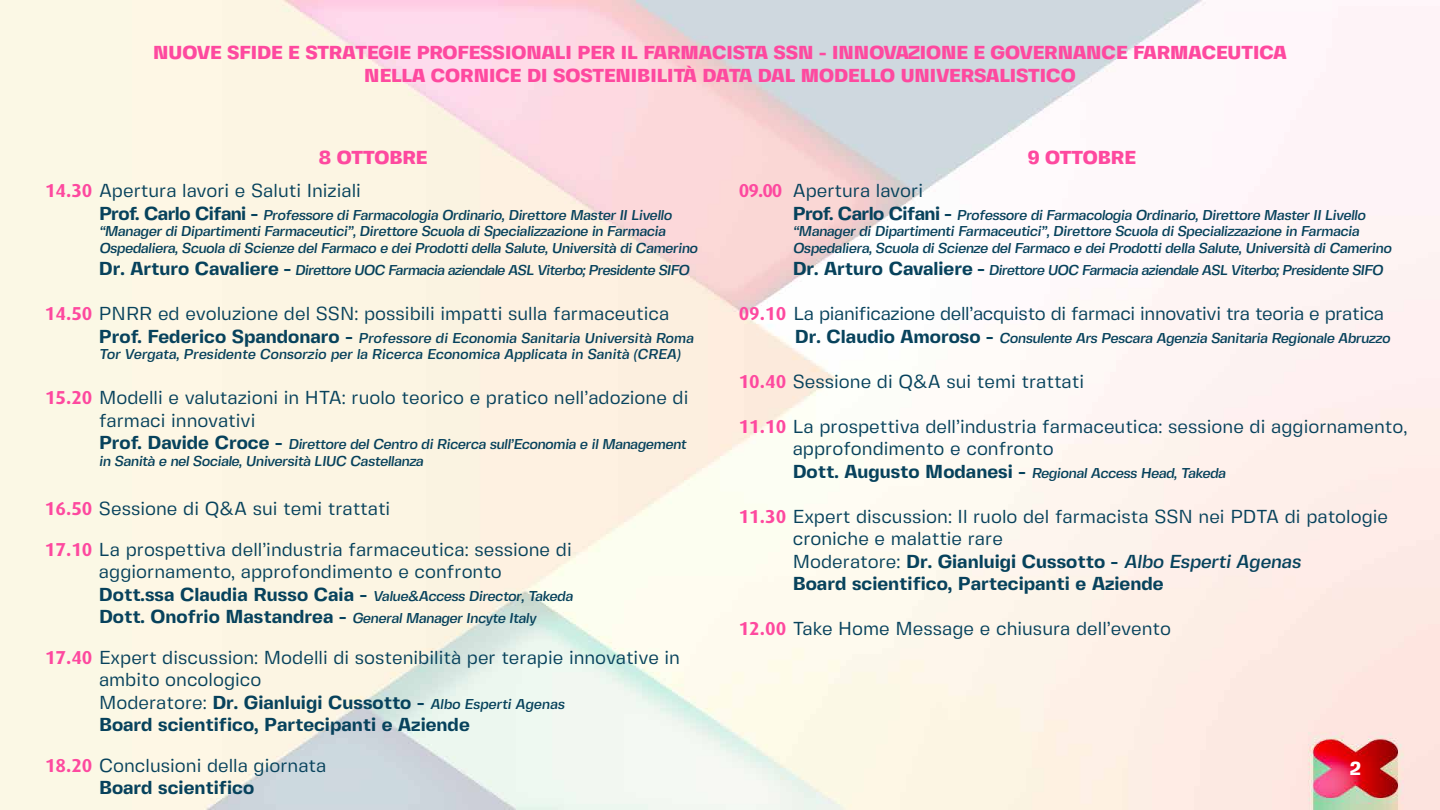
<style>
.page{position:relative;width:1440px;height:810px;background:#fff}
.page>*{position:absolute;margin:0;border:0;box-sizing:border-box;transform-origin:0 0}
.t1{font:18.75px/22.5px "Fivo Sans Modern";color:#07425c}
.t2{font:800 18.75px/22.5px "Fivo Sans Modern";color:#fe499f;text-align:center}
.t3{font:18.75px "Fivo Sans Modern";letter-spacing:-.02em;color:#07425c}
.t4{font:800 18.75px "Fivo Sans Modern";color:#fff}
.t5{font:italic 500 14.25px/16.5px "Fivo Sans Modern";letter-spacing:-.03em;color:#07425c}
.t6{font:italic 500 14.25px "Fivo Sans Modern";letter-spacing:-.05em;color:#07425c}
.t7{font:italic 500 14.25px/16.5px "Fivo Sans Modern";letter-spacing:-.01em;color:#07425c}
.s1{font-weight:800;color:#fe499f}
.s2{font-family:"Dax";font-weight:700;color:#fe499f}
.s3{font-weight:700;font-style:normal;font-size:18.75px}
.s4{font-weight:700}
.s5{font-weight:500;font-style:italic;font-size:14.25px}
.s6{font-weight:500;font-style:italic}
</style>
<div class="page">
<img style="left:0;top:0;width:1440px;height:810px">
<p class="t2" style="left:153px;top:41px;width:1135px">NUOVE SFIDE E STRATEGIE PROFESSIONALI PER IL FARMACISTA SSN - INNOVAZIONE E GOVERNANCE FARMACEUTICA<br>NELLA CORNICE DI SOSTENIBILITÀ DATA DAL MODELLO UNIVERSALISTICO</p>
<p class="t1" style="left:45px;top:141px;width:384px;line-height:33px;text-indent:274px"><span class="s1">8 OTTOBRE<br></span><span class="s2">14.30</span> Apertura lavori e Saluti Iniziali</p>
<p class="t5" style="left:99px;top:206px;width:600px"><span class="s3">Prof. Carlo Cifani -</span> Professore di Farmacologia Ordinario, Direttore Master II Livello “Manager di Dipartimenti Farmaceutici”, Direttore Scuola di Specializzazione in Farmacia<br>Ospedaliera, Scuola di Scienze del Farmaco e dei Prodotti della Salute, Università di Camerino</p>
<p class="t6" style="left:99px;top:261px;width:592px"><span class="s3">Dr. Arturo Cavaliere -</span> Direttore UOC Farmacia aziendale ASL Viterbo; Presidente SIFO</p>
<p class="t1" style="left:45px;top:302px;width:626px"><span class="s2">14.50</span> PNRR ed evoluzione del SSN: possibili impatti sulla farmaceutica</p>
<p class="t7" style="left:99px;top:329px;width:596px"><span class="s3">Prof. Federico Spandonaro -</span> Professore di Economia Sanitaria Università Roma<br>Tor Vergata, Presidente Consorzio per la Ricerca Economica Applicata in Sanità (CREA)</p>
<p class="t1" style="left:99px;top:386px;width:591px;text-indent:-54px"><span class="s2">15.20</span> Modelli e valutazioni in HTA: ruolo teorico e pratico nell’adozione di farmaci innovativi</p>
<p class="t5" style="left:99px;top:436px;width:589px"><span class="s3">Prof. Davide Croce -</span> Direttore del Centro di Ricerca sull’Economia e il Management in Sanità e nel Sociale, Università LIUC Castellanza</p>
<p class="t1" style="left:45px;top:488px;width:528px;line-height:40.5px"><span class="s2">16.50</span> Sessione di Q&amp;A sui temi trattati<br><span class="s2">17.10</span> La prospettiva dell’industria farmaceutica: sessione di</p>
<p class="t1" style="left:99px;top:560px;width:404px">aggiornamento, approfondimento e confronto</p>
<p class="t5" style="left:99px;top:584px;width:475px;line-height:22.5px"><span class="s3">Dott.ssa Claudia Russo Caia -</span> Value&amp;Access Director, Takeda<br><span class="s3">Dott. Onofrio Mastandrea -</span> General Manager Incyte Italy</p>
<p class="t1" style="left:99px;top:646px;width:583px;text-indent:-54px"><span class="s2">17.40</span> Expert discussion: Modelli di sostenibilità per terapie innovative in ambito oncologico<br>Moderatore: <span class="s4">Dr. Gianluigi Cussotto -</span> <span class="s5">Albo Esperti Agenas<br></span><span class="s4">Board scientifico, Partecipanti e Aziende</span></p>
<p class="t1" style="left:99px;top:754px;width:229px;text-indent:-54px"><span class="s2">18.20</span> Conclusioni della giornata<br><span class="s4">Board scientifico</span></p>
<p class="t2" style="left:1028px;top:146px;width:110px">9 OTTOBRE</p>
<p class="t1" style="left:739px;top:179px;width:186px"><span class="s2">09.00</span> Apertura lavori</p>
<p class="t5" style="left:793px;top:206px;width:600px"><span class="s3">Prof. Carlo Cifani -</span> Professore di Farmacologia Ordinario, Direttore Master II Livello “Manager di Dipartimenti Farmaceutici”, Direttore Scuola di Specializzazione in Farmacia<br>Ospedaliera, Scuola di Scienze del Farmaco e dei Prodotti della Salute, Università di Camerino</p>
<p class="t6" style="left:793px;top:261px;width:592px"><span class="s3">Dr. Arturo Cavaliere -</span> Direttore UOC Farmacia aziendale ASL Viterbo; Presidente SIFO</p>
<p class="t3" style="left:739px;top:302px;width:647px"><span class="s2">09.10</span> La pianificazione dell’acquisto di farmaci innovativi tra teoria e pratica</p>
<p class="t5" style="left:795px;top:329px;width:597px"><span class="s3">Dr. Claudio Amoroso -</span> Consulente Ars Pescara Agenzia Sanitaria Regionale Abruzzo</p>
<p class="t1" style="left:739px;top:370px;width:347px"><span class="s2">10.40</span> Sessione di Q&amp;A sui temi trattati</p>
<p class="t1" style="left:793px;top:415px;width:616px;text-indent:-54px"><span class="s2">11.10</span> La prospettiva dell’industria farmaceutica: sessione di aggiornamento, approfondimento e confronto</p>
<p class="t5" style="left:793px;top:464px;width:434px"><span class="s3">Dott. Augusto Modanesi -</span> Regional Access Head, Takeda</p>
<p class="t1" style="left:793px;top:505px;width:597px;text-indent:-54px"><span class="s2">11.30</span> Expert discussion: Il ruolo del farmacista SSN nei PDTA di patologie croniche e malattie rare<br>Moderatore: <span class="s4">Dr. Gianluigi Cussotto -</span> <span class="s6">Albo Esperti Agenas<br></span><span class="s4">Board scientifico, Partecipanti e Aziende</span></p>
<p class="t1" style="left:739px;top:617px;width:434px"><span class="s2">12.00</span> Take Home Message e chiusura dell’evento</p>
<p class="t4" style="left:1351px;top:757px;width:11px">2</p>
</div>
